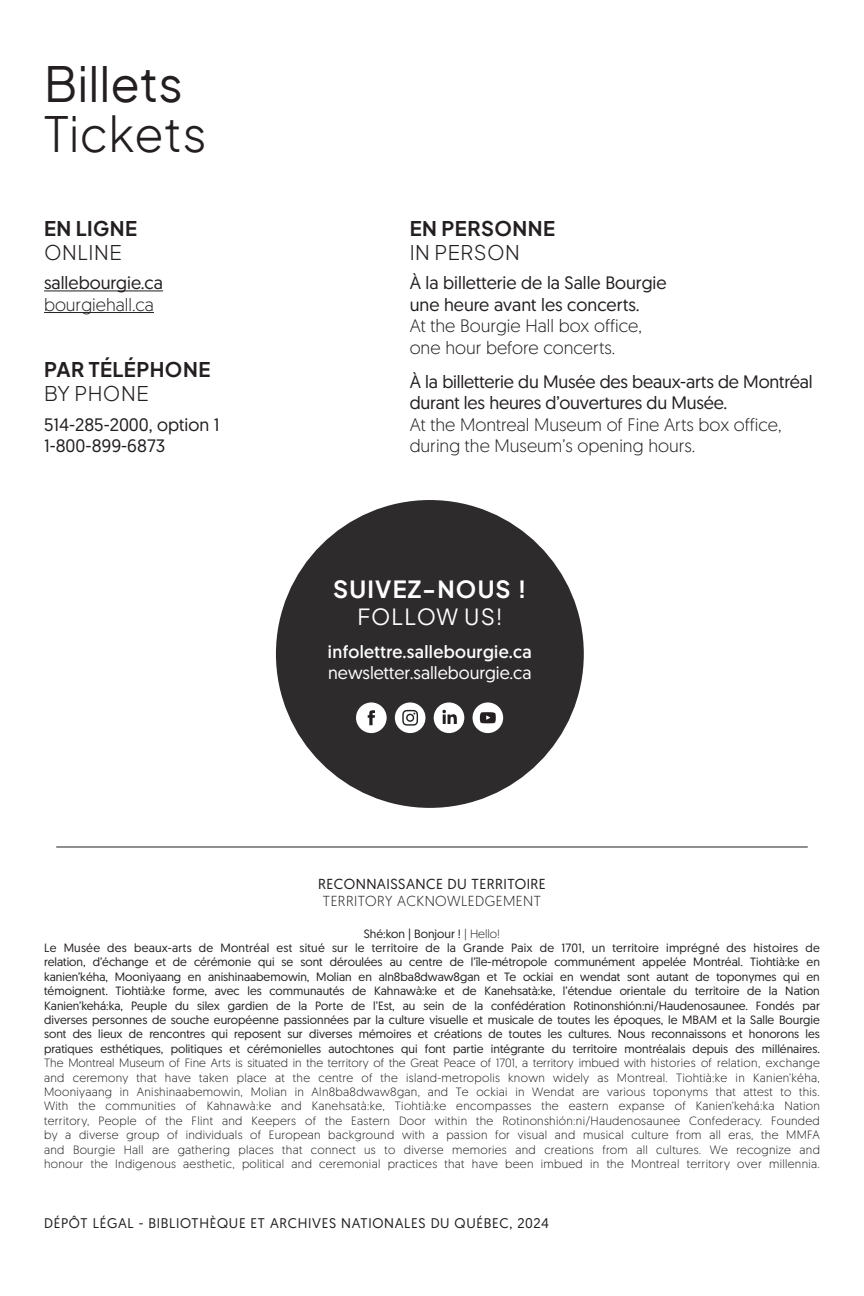
<style>
.page{position:relative;width:864px;height:1296px;background:#fff}
.page>*{position:absolute;margin:0;border:0;box-sizing:border-box;transform-origin:0 0}
.t1{font:48px "Plus Jakarta Sans";color:#231f20}
.t2{font:300 48px "Plus Jakarta Sans";color:#231f20}
.t3{font:700 23.4px "Plus Jakarta Sans";letter-spacing:.05em;color:#fff}
.t4{font:22px "Plus Jakarta Sans";letter-spacing:.045em;color:#fff}
.t5{font:700 20px "Plus Jakarta Sans";letter-spacing:.025em;color:#231f20}
.t6{font:300 20px "Plus Jakarta Sans";letter-spacing:.025em;color:#231f20}
.t7{font:18px/21.6px "Geomanist";color:#231f20}
.t8{font:300 18px/21.6px "Geomanist";color:#231f20}
.t9{font:17.8px "Geomanist";letter-spacing:.02em;color:#fff}
.t10{font:17.8px "Geomanist";color:#fff}
.t11{font:14.4px "Geomanist";letter-spacing:.03em;color:#231f20}
.t12{font:300 14.4px "Geomanist";letter-spacing:.03em;color:#231f20}
.t13{font:14px "Geomanist";letter-spacing:.05em;color:#231f20}
.t14{font:12px/14.4px "Geomanist";color:#231f20;text-align:center}
.t15{font:300 12px/14.4px "Geomanist";letter-spacing:.025em;color:#231f20;text-align:justify}
.s1{font-weight:300}
</style>
<div class="page">
<hr style="left:56px;top:846px;width:752px;height:1px;background:#231f20">
<hr style="left:44px;top:290px;width:119px;height:1px;background:#231f20">
<hr style="left:44px;top:312px;width:110px;height:1px;background:#231f20">
<div style="left:276px;top:500px;width:308px;height:308px;background:#2e2b2c;border-radius:50%"></div>
<div style="left:356px;top:702px;width:31px;height:31px;background:#fff;border-radius:50%"></div>
<svg style="left:368px;top:710px;width:7px;height:15px"></svg>
<div style="left:395px;top:702px;width:30px;height:31px;background:#fff;border-radius:50%"></div>
<svg style="left:402px;top:710px;width:16px;height:16px"></svg>
<div style="left:434px;top:702px;width:30px;height:31px;background:#fff;border-radius:50%"></div>
<svg style="left:442px;top:710px;width:15px;height:14px"></svg>
<div style="left:473px;top:702px;width:30px;height:31px;background:#fff;border-radius:50%"></div>
<svg style="left:480px;top:712px;width:16px;height:11px"></svg>
<h1 class="t1" style="left:44px;top:45px;width:140px">Billets</h1>
<h1 class="t2" style="left:44px;top:96px;width:164px">Tickets</h1>
<h3 class="t5" style="left:44px;top:211px;width:95px">EN LIGNE</h3>
<h3 class="t6" style="left:44px;top:236px;width:79px">ONLINE</h3>
<h3 class="t7" style="left:44px;top:271px;width:120px">sallebourgie.ca</h3>
<h3 class="t8" style="left:44px;top:293px;width:111px">bourgiehall.ca</h3>
<h3 class="t5" style="left:44px;top:353px;width:168px">PAR TÉLÉPHONE</h3>
<h3 class="t6" style="left:44px;top:378px;width:106px">BY PHONE</h3>
<h3 class="t7" style="left:44px;top:413px;width:177px">514-285-2000, option 1<br>1-800-899-6873</h3>
<h3 class="t5" style="left:410px;top:211px;width:147px">EN PERSONNE</h3>
<h3 class="t6" style="left:410px;top:236px;width:112px">IN PERSON</h3>
<h3 class="t7" style="left:410px;top:271px;width:258px">À la billetterie de la Salle Bourgie une heure avant les concerts.</h3>
<h3 class="t8" style="left:410px;top:315px;width:234px">At the Bourgie Hall box office, one hour before concerts.</h3>
<h3 class="t7" style="left:410px;top:370px;width:405px">À la billetterie du Musée des beaux-arts de Montréal durant les heures d’ouvertures du Musée.</h3>
<h3 class="t8" style="left:410px;top:413px;width:373px">At the Montreal Museum of Fine Arts box office, during the Museum’s opening hours.</h3>
<h2 class="t3" style="left:333px;top:570px;width:195px">SUIVEZ-NOUS !</h2>
<h3 class="t4" style="left:357px;top:599px;width:146px">FOLLOW US!</h3>
<h3 class="t9" style="left:328px;top:640px;width:205px">infolettre.sallebourgie.ca</h3>
<h3 class="t10" style="left:328px;top:661px;width:205px">newsletter.sallebourgie.ca</h3>
<p class="t11" style="left:318px;top:875px;width:229px">RECONNAISSANCE DU TERRITOIRE</p>
<p class="t12" style="left:323px;top:892px;width:220px">TERRITORY ACKNOWLEDGEMENT</p>
<p class="t14" style="left:44px;top:926px;width:777px">Shé:kon | Bonjour ! <span class="s1">| Hello!<br></span>Le Musée des beaux-arts de Montréal est situé sur le territoire de la Grande Paix de 1701, un territoire imprégné des histoires de relation, d’échange et de cérémonie qui se sont déroulées au centre de l’île-métropole communément appelée Montréal. Tiohtià:ke en kanien’kéha, Mooniyaang en anishinaabemowin, Molian en aln8ba8dwaw8gan et Te ockiai en wendat sont autant de toponymes qui en témoignent. Tiohtià:ke forme, avec les communautés de Kahnawà:ke et de Kanehsatà:ke, l’étendue orientale du territoire de la Nation Kanien’kehá:ka, Peuple du silex gardien de la Porte de l’Est, au sein de la confédération Rotinonshión:ni/Haudenosaunee. Fondés par diverses personnes de souche européenne passionnées par la culture visuelle et musicale de toutes les époques, le MBAM et la Salle Bourgie sont des lieux de rencontres qui reposent sur diverses mémoires et créations de toutes les cultures. Nous reconnaissons et honorons les pratiques esthétiques, politiques et cérémonielles autochtones qui font partie intégrante du territoire montréalais depuis des millénaires.</p>
<p class="t15" style="left:44px;top:1055px;width:777px">The Montreal Museum of Fine Arts is situated in the territory of the Great Peace of 1701, a territory imbued with histories of relation, exchange and ceremony that have taken place at the centre of the island-metropolis known widely as Montreal. Tiohtià:ke in Kanien’kéha, Mooniyaang in Anishinaabemowin, Molian in Aln8ba8dwaw8gan, and Te ockiai in Wendat are various toponyms that attest to this.<br>With the communities of Kahnawà:ke and Kanehsatà:ke, Tiohtià:ke encompasses the eastern expanse of Kanien’kehá:ka Nation territory, People of the Flint and Keepers of the Eastern Door within the Rotinonshión:ni/Haudenosaunee Confederacy. Founded by a diverse group of individuals of European background with a passion for visual and musical culture from all eras, the MMFA and Bourgie Hall are gathering places that connect us to diverse memories and creations from all cultures. We recognize and honour the Indigenous aesthetic, political and ceremonial practices that have been imbued in the Montreal territory over millennia.</p>
<p class="t13" style="left:44px;top:1214px;width:506px">DÉPÔT LÉGAL - BIBLIOTHÈQUE ET ARCHIVES NATIONALES DU QUÉBEC, 2024</p>
</div>
